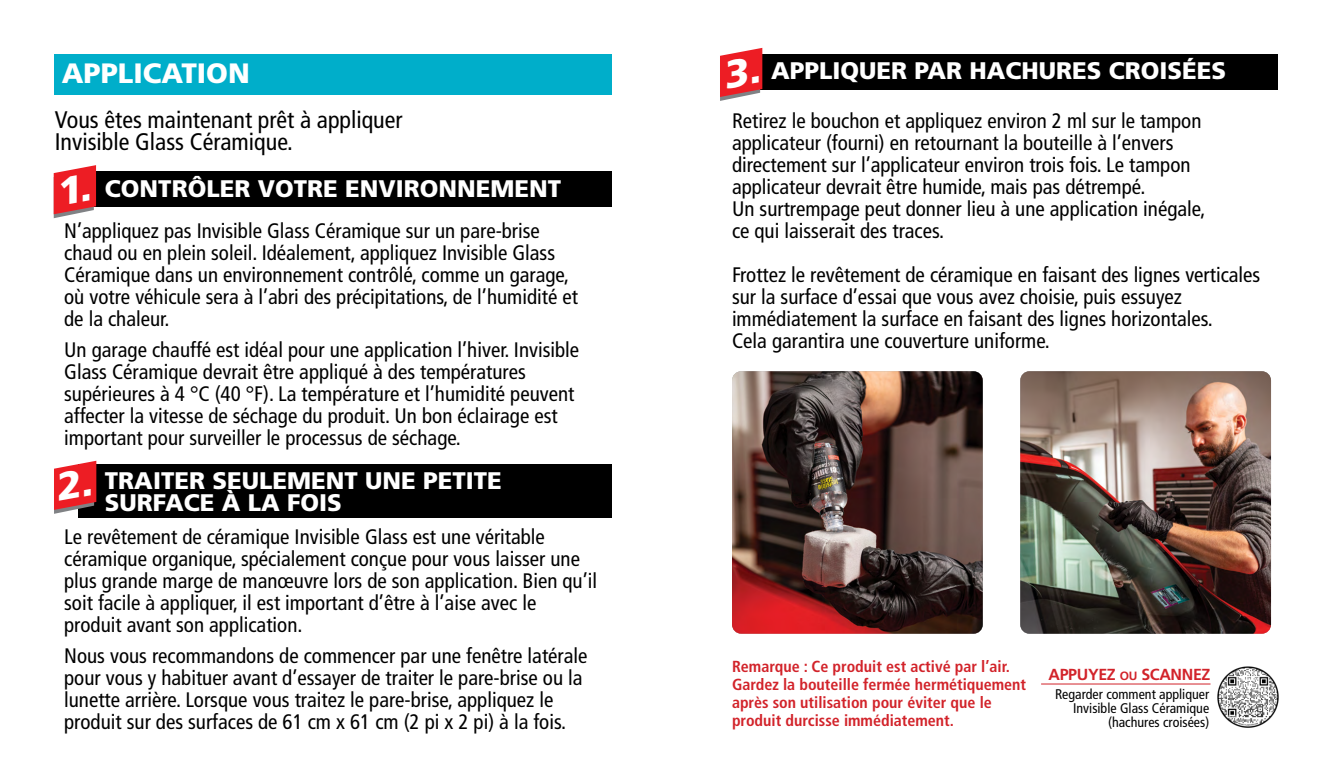
<style>
.page{position:relative;width:1332px;height:783px;background:#fff}
.page>*{position:absolute;margin:0;border:0;box-sizing:border-box;transform-origin:0 0}
.t1{font:900 28px "Frutiger LT Std";color:#fff}
.t2{font:900 24px "Frutiger LT Std";color:#fff}
.t3{font:condensed 24px/22px "Frutiger LT Std";color:#000}
.t4{font:condensed 21px/22px "Frutiger LT Std";color:#000}
.t5{font:700 condensed 16px/18px "Frutiger LT Std";color:#d2232a}
.t6{font:700 16px "Frutiger LT Std";letter-spacing:-.02em;color:#d2232a}
.t7{font:condensed 14px/14px "Frutiger LT Std";color:#000;text-align:right}
.s1{font-size:12px}
</style>
<div class="page">
<div style="left:54px;top:54px;width:558px;height:40px;background:#00aeca"></div>
<div style="left:79px;top:171px;width:533px;height:36px;background:#000"></div>
<div style="left:79px;top:465px;width:533px;height:53px;background:#000"></div>
<div style="left:742px;top:54px;width:536px;height:36px;background:#000"></div>
<img style="left:732px;top:371px;width:251px;height:263px">
<img style="left:1020px;top:371px;width:251px;height:263px">
<img style="left:1217px;top:666px;width:62px;height:62px">
<hr style="left:1041px;top:684px;width:170px;height:1px;background:#d2232a">
<svg style="left:54px;top:165px;width:42px;height:53px;background:#e8474c"></svg>
<svg style="left:54px;top:461px;width:42px;height:53px;background:#d9383d"></svg>
<svg style="left:720px;top:48px;width:42px;height:53px;background:#e8474c"></svg>
<h1 class="t1" style="left:62px;top:56px;width:189px">APPLICATION</h1>
<p class="t3" style="left:55px;top:108px;width:349px">Vous êtes maintenant prêt à appliquer<br>Invisible Glass Céramique.</p>
<p class="t2" style="left:105px;top:174px;width:458px">CONTRÔLER VOTRE ENVIRONNEMENT</p>
<p class="t4" style="left:64px;top:220px;width:515px">N’appliquez pas Invisible Glass Céramique sur un pare-brise chaud ou en plein soleil. Idéalement, appliquez Invisible Glass Céramique dans un environnement contrôlé, comme un garage, où votre véhicule sera à l’abri des précipitations, de l’humidité et de la chaleur.</p>
<p class="t4" style="left:64px;top:339px;width:517px">Un garage chauffé est idéal pour une application l’hiver. Invisible Glass Céramique devrait être appliqué à des températures supérieures à 4 °C (40 °F). La température et l’humidité peuvent affecter la vitesse de séchage du produit. Un bon éclairage est important pour surveiller le processus de séchage.</p>
<p class="t2" style="left:105px;top:467px;width:398px">TRAITER SEULEMENT UNE PETITE</p>
<p class="t2" style="left:105px;top:489px;width:238px">SURFACE À LA FOIS</p>
<p class="t4" style="left:64px;top:526px;width:534px">Le revêtement de céramique Invisible Glass est une véritable céramique organique, spécialement conçue pour vous laisser une plus grande marge de manœuvre lors de son application. Bien qu’il soit facile à appliquer, il est important d’être à l’aise avec le produit avant son application.</p>
<p class="t4" style="left:64px;top:645px;width:525px">Nous vous recommandons de commencer par une fenêtre latérale pour vous y habituer avant d’essayer de traiter le pare-brise ou la lunette arrière. Lorsque vous traitez le pare-brise, appliquez le produit sur des surfaces de 61 cm x 61 cm (2 pi x 2 pi) à la fois.</p>
<p class="t2" style="left:771px;top:57px;width:456px">APPLIQUER PAR HACHURES CROISÉES</p>
<p class="t4" style="left:732px;top:110px;width:475px">Retirez le bouchon et appliquez environ 2 ml sur le tampon applicateur (fourni) en retournant la bouteille à l’envers directement sur l’applicateur environ trois fois. Le tampon applicateur devrait être humide, mais pas détrempé.<br>Un surtrempage peut donner lieu à une application inégale, ce qui laisserait des traces.</p>
<p class="t4" style="left:732px;top:264px;width:530px">Frottez le revêtement de céramique en faisant des lignes verticales sur la surface d’essai que vous avez choisie, puis essuyez immédiatement la surface en faisant des lignes horizontales.<br>Cela garantira une couverture uniforme.</p>
<p class="t5" style="left:732px;top:657px;width:296px">Remarque : Ce produit est activé par l’air.<br>Gardez la bouteille fermée hermétiquement après son utilisation pour éviter que le produit durcisse immédiatement.</p>
<p class="t6" style="left:1048px;top:665px;width:164px">APPUYEZ <span class="s1">OU</span> SCANNEZ</p>
<p class="t7" style="left:1055px;top:687px;width:156px">Regarder comment appliquer<br>Invisible Glass Céramique (hachures croisées)</p>
</div>
